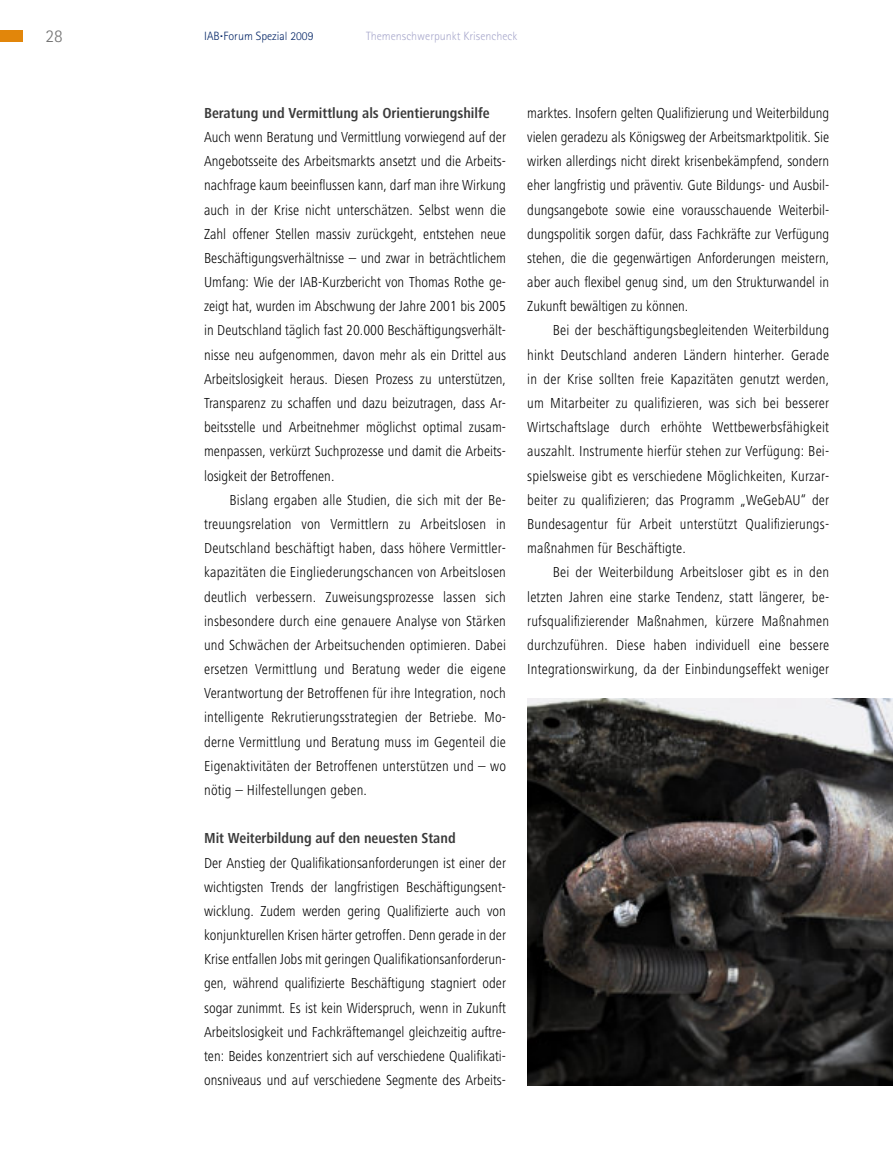
<style>
.page{position:relative;width:893px;height:1149px;background:#fff}
.page>*{position:absolute;margin:0;border:0;box-sizing:border-box;transform-origin:0 0}
.t1{font:300 18px "Rotis Sans Serif";color:#737373}
.t2{font:300 condensed 15px/24.2px "Frutiger Next LT";color:#000;text-align:justify}
.t3{font:700 condensed 15px "Frutiger Next LT";color:#3b3b3b}
.t4{font:300 12px "Rotis Sans Serif";color:#a8a8cc}
.t5{font:300 12px "Rotis Sans Serif";color:#042566}
</style>
<div class="page">
<img style="left:527px;top:698px;width:366px;height:386px">
<div style="left:0;top:30px;width:23px;height:12px;background:#e2860a"></div>
<p class="t1" style="left:45px;top:29px;width:19px">28</p>
<p class="t5" style="left:204px;top:32px;width:111px">IAB <sup>.</sup> Forum Spezial 2009</p>
<p class="t4" style="left:366px;top:32px;width:153px">Themenschwerpunkt Krisencheck</p>
<p class="t3" style="left:204px;top:107px;width:287px">Beratung und Vermittlung als Orientierungshilfe</p>
<p class="t2" style="left:204px;top:125px;width:303px">Auch wenn Beratung und Vermittlung vorwiegend auf der Angebotsseite des Arbeitsmarkts ansetzt und die Arbeits&shy;nachfrage kaum beeinflussen kann, darf man ihre Wirkung auch in der Krise nicht unterschätzen. Selbst wenn die Zahl offener Stellen massiv zurückgeht, entstehen neue Beschäftigungsverhältnisse – und zwar in beträchtlichem Umfang: Wie der IAB-Kurzbericht von Thomas Rothe ge&shy;zeigt hat, wurden im Abschwung der Jahre 2001 bis 2005 in Deutschland täglich fast 20.000 Beschäftigungsverhält&shy;nisse neu aufgenommen, davon mehr als ein Drittel aus Arbeitslosigkeit heraus. Diesen Prozess zu unterstützen, Transparenz zu schaffen und dazu beizutragen, dass Ar&shy;beitsstelle und Arbeitnehmer möglichst optimal zusam&shy;menpassen, verkürzt Suchprozesse und damit die Arbeits&shy;losigkeit der Betroffenen.</p>
<p class="t2" style="left:204px;top:488px;width:303px;text-indent:26px">Bislang ergaben alle Studien, die sich mit der Be&shy;treuungsrelation von Vermittlern zu Arbeitslosen in Deutschland beschäftigt haben, dass höhere Vermittler&shy;kapazitäten die Eingliederungschancen von Arbeitslosen deutlich verbessern. Zuweisungsprozesse lassen sich insbesondere durch eine genauere Analyse von Stärken und Schwächen der Arbeitsuchenden optimieren. Dabei ersetzen Vermittlung und Beratung weder die eigene Verantwortung der Betroffenen für ihre Integration, noch intelligente Rekrutierungsstrategien der Betriebe. Mo&shy;derne Vermittlung und Beratung muss im Gegenteil die Eigenaktivitäten der Betroffenen unterstützen und – wo nötig – Hilfestellungen geben.</p>
<p class="t3" style="left:204px;top:832px;width:253px">Mit Weiterbildung auf den neuesten Stand</p>
<p class="t2" style="left:204px;top:850px;width:303px">Der Anstieg der Qualifikationsanforderungen ist einer der wichtigsten Trends der langfristigen Beschäftigungsent&shy;wicklung. Zudem werden gering Qualifizierte auch von konjunkturellen Krisen härter getroffen. Denn gerade in der Krise entfallen Jobs mit geringen Qualifikationsanforderun&shy;gen, während qualifizierte Beschäftigung stagniert oder sogar zunimmt. Es ist kein Widerspruch, wenn in Zukunft Arbeitslosigkeit und Fachkräftemangel gleichzeitig auftre&shy;ten: Beides konzentriert sich auf verschiedene Qualifikati&shy;onsniveaus und auf verschiedene Segmente des Arbeits-</p>
<p class="t2" style="left:527px;top:101px;width:303px">marktes. Insofern gelten Qualifizierung und Weiterbildung vielen geradezu als Königsweg der Arbeitsmarktpolitik. Sie wirken allerdings nicht direkt krisenbekämpfend, sondern eher langfristig und präventiv. Gute Bildungs- und Ausbil&shy;dungsangebote sowie eine vorausschauende Weiterbil&shy;dungspolitik sorgen dafür, dass Fachkräfte zur Verfügung stehen, die die gegenwärtigen Anforderungen meistern, aber auch flexibel genug sind, um den Strukturwandel in Zukunft bewältigen zu können.</p>
<p class="t2" style="left:527px;top:319px;width:303px;text-indent:26px">Bei der beschäftigungsbegleitenden Weiterbildung hinkt Deutschland anderen Ländern hinterher. Gerade in der Krise sollten freie Kapazitäten genutzt werden, um Mitarbeiter zu qualifizieren, was sich bei besserer Wirtschaftslage durch erhöhte Wettbewerbsfähigkeit auszahlt. Instrumente hierfür stehen zur Verfügung: Bei&shy;spielsweise gibt es verschiedene Möglichkeiten, Kurzar&shy;beiter zu qualifizieren; das Programm „WeGebAU“ der Bundesagentur für Arbeit unterstützt Qualifizierungs&shy;maßnahmen für Beschäftigte.</p>
<p class="t2" style="left:527px;top:560px;width:303px;text-indent:26px">Bei der Weiterbildung Arbeitsloser gibt es in den letzten Jahren eine starke Tendenz, statt längerer, be&shy;rufsqualifizierender Maßnahmen, kürzere Maßnahmen durchzuführen. Diese haben individuell eine bessere Integrationswirkung, da der Einbindungseffekt weniger</p>
</div>
